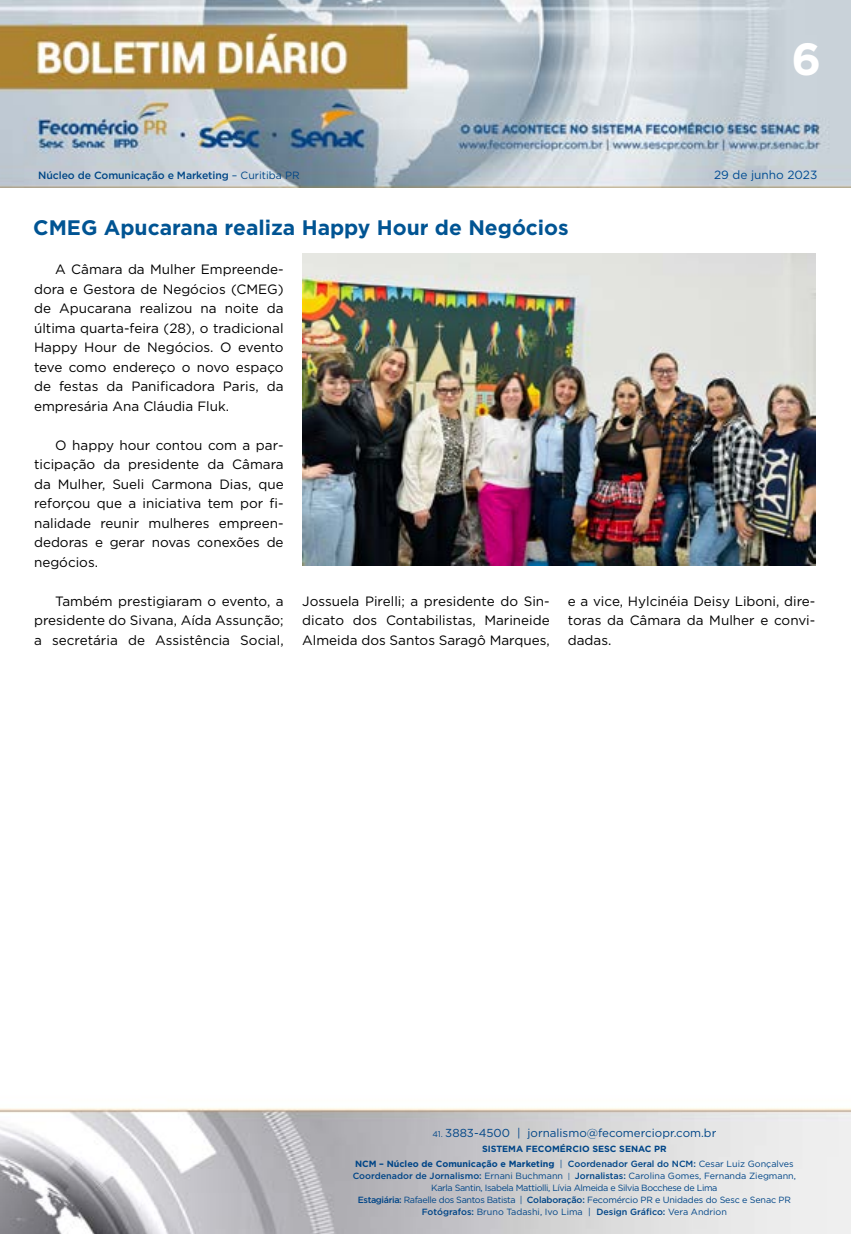
<style>
.page{position:relative;width:851px;height:1234px;background:#fff}
.page>*{position:absolute;margin:0;border:0;box-sizing:border-box;transform-origin:0 0}
.t1{font:700 45px "Gotham";color:#fff}
.t2{font:700 21px "Gotham";color:#005493}
.t3{font:13.5px/19.5px "Gotham";color:#000;text-align:justify}
.t4{font:11.85px "Gotham";color:#004a93}
.t5{font:11.55px "Gotham";color:#004587}
.t6{font:500 10.5px "Gotham";letter-spacing:-.01em;color:#004587}
.t7{font:9px/12px "Gotham";letter-spacing:-.02em;color:#004587;text-align:center}
.t8{font:700 9px/15px "Gotham";color:#004587;text-align:center}
.s1{font-weight:400}
.s2{font-size:8.25px}
.s3{font-weight:500}
.s4{font-size:7.65px}
</style>
<div class="page">
<img style="left:0;top:0;width:850px;height:188px">
<img style="left:0;top:1108px;width:850px;height:125px">
<img style="left:302px;top:253px;width:513px;height:312px">
<h1 class="t1" style="left:791px;top:29px;width:31px">6</h1>
<p class="t6" style="left:38px;top:168px;width:263px">Núcleo de Comunicação e Marketing <span class="s1">– Curitiba PR</span></p>
<p class="t4" style="left:714px;top:167px;width:105px">29 de junho 2023</p>
<h2 class="t2" style="left:33px;top:214px;width:537px">CMEG Apucarana realiza Happy Hour de Negócios</h2>
<p class="t3" style="left:34px;top:259px;width:251px;text-indent:21px">A Câmara da Mulher Empreende&shy;dora e Gestora de Negócios (CMEG) de Apucarana realizou na noite da última quarta-feira (28), o tradicional Happy Hour de Negócios. O evento teve como endereço o novo espaço de festas da Panificadora Paris, da empresária Ana Cláudia Fluk.</p>
<p class="t3" style="left:34px;top:435px;width:251px;text-indent:21px">O happy hour contou com a par&shy;ticipação da presidente da Câmara da Mulher, Sueli Carmona Dias, que reforçou que a iniciativa tem por fi&shy;nalidade reunir mulheres empreen&shy;dedoras e gerar novas conexões de negócios.</p>
<p class="t3" style="left:34px;top:591px;width:251px;text-indent:21px">Também prestigiaram o evento, a presidente do Sivana, Aída Assunção; a secretária de Assistência Social,</p>
<p class="t3" style="left:302px;top:591px;width:249px">Jossuela Pirelli; a presidente do Sin&shy;dicato dos Contabilistas, Marineide Almeida dos Santos Saragô Marques,</p>
<p class="t3" style="left:567px;top:591px;width:249px">e a vice, Hylcinéia Deisy Liboni, dire&shy;toras da Câmara da Mulher e convi&shy;dadas.</p>
<p class="t5" style="left:432px;top:1125px;width:285px"><span class="s2">41.</span> 3883-4500 | jornalismo@fecomerciopr.com.br</p>
<p class="t8" style="left:355px;top:1141px;width:440px">SISTEMA FECOMÉRCIO SESC SENAC PR<br>NCM – Núcleo de Comunicação e Marketing <span class="s1">|</span> <span class="s3">Coordenador Geral do NCM:</span> <span class="s1">Cesar Luiz Gonçalves</span></p>
<p class="t7" style="left:353px;top:1169px;width:444px"><span class="s3">Coordenador de Jornalismo:</span> Ernani Buchmann <span class="s4">|</span> <span class="s3">Jornalistas:</span> Carolina Gomes, Fernanda Ziegmann, Karla Santin, Isabela Mattiolli, Lívia Almeida e Silvia Bocchese de Lima<br><span class="s3">Estagiária:</span> Rafaelle dos Santos Batista | <span class="s3">Colaboração:</span> Fecomércio PR e Unidades do Sesc e Senac PR <span class="s3">Fotógrafos:</span> Bruno Tadashi, Ivo Lima | <span class="s3">Design Gráfico:</span> Vera Andrion</p>
</div>
